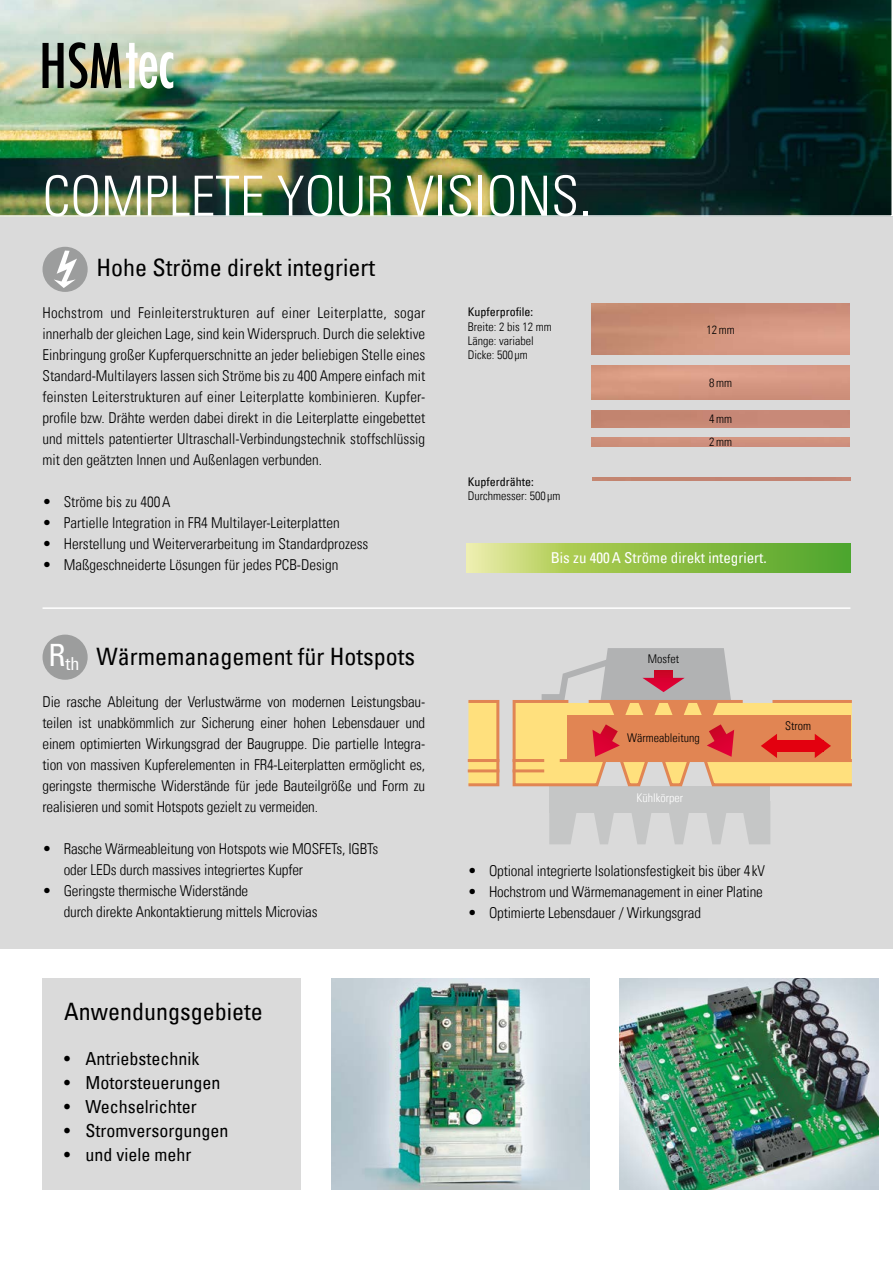
<style>
.page{position:relative;width:893px;height:1263px;background:#fff}
.page>*{position:absolute;margin:0;border:0;box-sizing:border-box;transform-origin:0 0}
.t1{font:300 condensed 55.5px "Univers LT";color:#fff}
.t2{font:condensed 24px "Univers LT";color:#000}
.t3{font:condensed 18px "Univers LT";color:#000}
.t4{font:condensed 18px "Univers LT";color:#fff}
.t5{font:300 condensed 15px/21px "Univers LT";letter-spacing:-.01em;color:#000;text-align:justify}
.t6{font:condensed 15px "Univers LT";color:#fff}
.t7{font:300 condensed 12px/14.4px "Univers LT";color:#000}
.t8{font:condensed 12px "Univers LT";color:#000}
.t9{font:300 condensed 12px "Univers LT";color:#fff}
</style>
<div class="page">
<div style="left:0;top:0;width:893px;height:948px;background:#dadada"></div>
<img style="left:620px;top:978px;width:258px;height:211px">
<hr style="left:43px;top:607px;width:807px;height:2px;background:#fff">
<img style="left:331px;top:978px;width:259px;height:211px">
<div style="left:43px;top:978px;width:258px;height:211px;background:#dadada"></div>
<img style="left:0;top:0;width:893px;height:217px">
<img style="left:43px;top:42px;width:130px;height:47px">
<div style="left:549px;top:786px;width:221px;height:26px;background:#c5c6c6"></div>
<svg style="left:667px;top:812px;width:24px;height:32px"></svg>
<svg style="left:704px;top:812px;width:24px;height:32px"></svg>
<svg style="left:629px;top:812px;width:25px;height:32px"></svg>
<svg style="left:592px;top:812px;width:24px;height:32px"></svg>
<svg style="left:549px;top:812px;width:30px;height:32px"></svg>
<svg style="left:741px;top:812px;width:29px;height:32px"></svg>
<div style="left:467px;top:700px;width:32px;height:86px;background:#ffe07d;border:3px solid #e18553"></div>
<hr style="left:468px;top:769px;width:31px;height:3px;background:#e18553">
<hr style="left:468px;top:759px;width:31px;height:3px;background:#e18553">
<svg style="left:512px;top:648px;width:340px;height:139px"></svg>
<div style="left:43px;top:635px;width:45px;height:45px;background:#9c9d9d;border-radius:50%"></div>
<div style="left:43px;top:247px;width:45px;height:45px;background:#9c9d9d;border-radius:50%"></div>
<svg style="left:43px;top:250px;width:45px;height:38px"></svg>
<img style="left:591px;top:365px;width:259px;height:34px">
<svg style="left:467px;top:544px;width:383px;height:28px;background:#93c150"></svg>
<h1 class="t1" style="left:43px;top:163px;width:550px">COMPLETE YOUR VISIONS.</h1>
<h2 class="t2" style="left:97px;top:252px;width:280px">Hohe Ströme direkt integriert</h2>
<p class="t5" style="left:42px;top:302px;width:384px">Hochstrom und Feinleiterstrukturen auf einer Leiterplatte, sogar innerhalb der gleichen Lage, sind kein Widerspruch. Durch die selektive Einbringung großer Kupferquerschnitte an jeder beliebigen Stelle eines Standard-Multilayers lassen sich Ströme bis zu 400 Ampere einfach mit feinsten Leiterstrukturen auf einer Leiterplatte kombinieren. Kupfer&shy;profile bzw. Drähte werden dabei direkt in die Leiterplatte eingebettet und mittels patentierter Ultraschall-Verbindungstechnik stoffschlüssig mit den geätzten Innen und Außenlagen verbunden.</p>
<p class="t5" style="left:42px;top:491px;width:130px">• Ströme bis zu 400A</p>
<p class="t5" style="left:42px;top:512px;width:299px">• Partielle Integration in FR4 Multilayer-Leiterplatten</p>
<p class="t5" style="left:42px;top:533px;width:327px">• Herstellung und Weiterverarbeitung im Standardprozess</p>
<p class="t5" style="left:42px;top:554px;width:298px">• Maßgeschneiderte Lösungen für jedes PCB-Design</p>
<p class="t8" style="left:468px;top:304px;width:67px">Kupferprofile:</p>
<p class="t7" style="left:468px;top:319px;width:85px">Breite: 2 bis 12 mm<br>Länge: variabel<br>Dicke: 500 µm</p>
<p class="t8" style="left:468px;top:474px;width:67px">Kupferdrähte:</p>
<p class="t7" style="left:468px;top:489px;width:94px">Durchmesser: 500 µm</p>
<p class="t7" style="left:706px;top:322px;width:30px">12mm</p>
<p class="t7" style="left:709px;top:375px;width:24px">8mm</p>
<p class="t7" style="left:709px;top:407px;width:24px;line-height:23.5px">4mm<br>2mm</p>
<p class="t6" style="left:551px;top:548px;width:217px">Bis zu 400A Ströme direkt integriert.</p>
<p class="t4" style="left:49px;top:652px;width:32px"><sup>R</sup>th</p>
<h2 class="t2" style="left:97px;top:641px;width:320px">Wärmemanagement für Hotspots</h2>
<p class="t5" style="left:43px;top:691px;width:384px">Die rasche Ableitung der Verlustwärme von modernen Leistungsbau&shy;teilen ist unabkömmlich zur Sicherung einer hohen Lebensdauer und einem optimierten Wirkungsgrad der Baugruppe. Die partielle Integra&shy;tion von massiven Kupferelementen in FR4-Leiterplatten ermöglicht es, geringste thermische Widerstände für jede Bauteilgröße und Form zu realisieren und somit Hotspots gezielt zu vermeiden.</p>
<p class="t5" style="left:64px;top:838px;width:316px;text-indent:-21px">• Rasche Wärmeableitung von Hotspots wie MOSFETs, IGBTs oder LEDs durch massives integriertes Kupfer</p>
<p class="t5" style="left:64px;top:880px;width:255px;text-indent:-21px">• Geringste thermische Widerstände<br>durch direkte Ankontaktierung mittels Microvias</p>
<p class="t7" style="left:648px;top:651px;width:33px">Mosfet</p>
<p class="t7" style="left:627px;top:731px;width:74px">Wärmeableitung</p>
<p class="t9" style="left:636px;top:790px;width:48px">Kühlkörper</p>
<p class="t7" style="left:785px;top:718px;width:28px">Strom</p>
<p class="t5" style="left:468px;top:861px;width:299px">• Optional integrierte Isolationsfestigkeit bis über 4kV</p>
<p class="t5" style="left:468px;top:882px;width:297px">• Hochstrom und Wärmemanagement in einer Platine</p>
<p class="t5" style="left:468px;top:903px;width:235px">• Optimierte Lebensdauer / Wirkungsgrad</p>
<h2 class="t2" style="left:64px;top:996px;width:200px">Anwendungsgebiete</h2>
<p class="t3" style="left:64px;top:1047px;width:137px">• Antriebstechnik</p>
<p class="t3" style="left:64px;top:1071px;width:158px">• Motorsteuerungen</p>
<p class="t3" style="left:64px;top:1095px;width:134px">• Wechselrichter</p>
<p class="t3" style="left:64px;top:1119px;width:166px">• Stromversorgungen</p>
<p class="t3" style="left:64px;top:1143px;width:129px">• und viele mehr</p>
</div>
